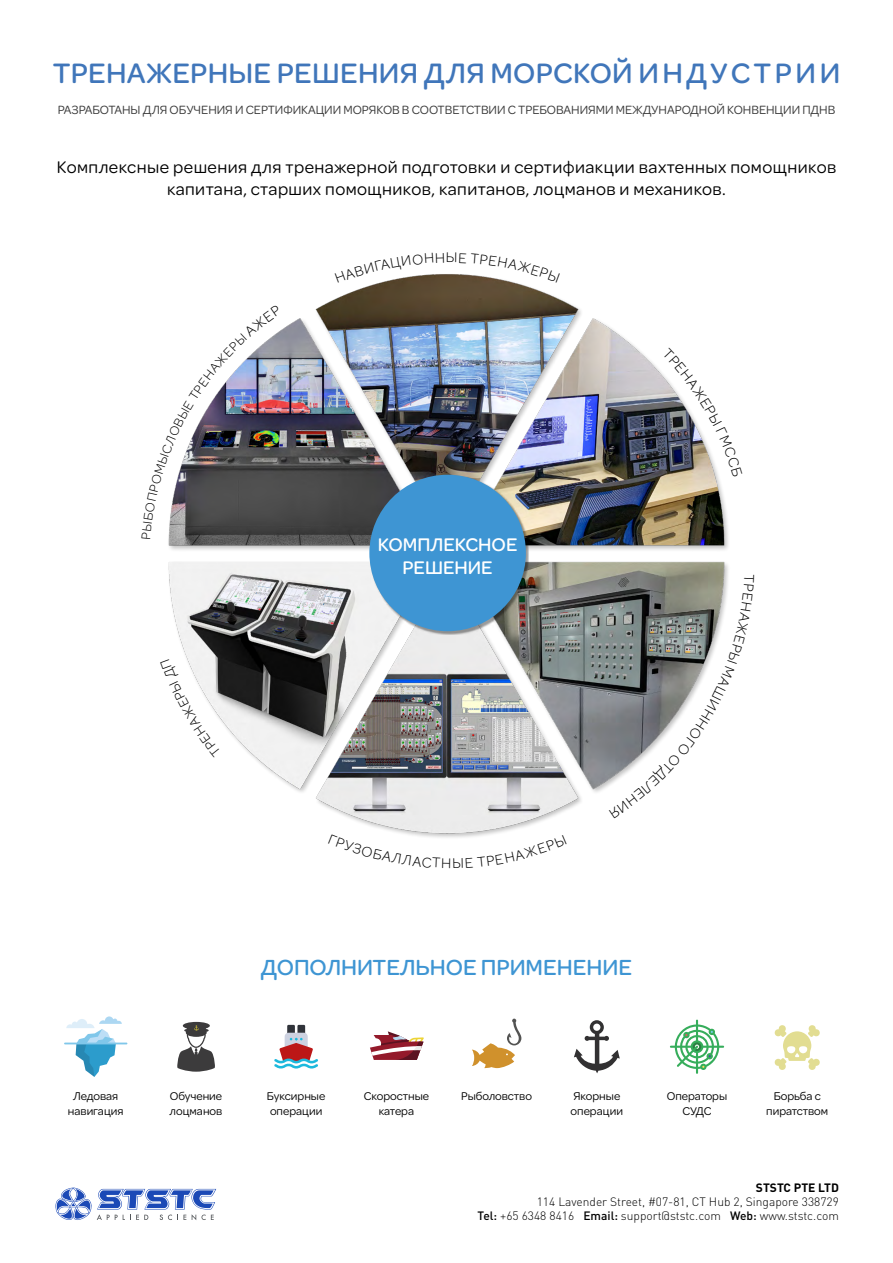
<style>
.page{position:relative;width:893px;height:1263px;background:#fff}
.page>*{position:absolute;margin:0;border:0;box-sizing:border-box;transform-origin:0 0}
.t1{font:500 30px "Omnes Cyrillic";letter-spacing:.01em;color:#4076ba}
.t2{font:500 23.4px "Omnes Cyrillic";color:#3e95d3}
.t3{font:500 19.5px/23.4px "Omnes Cyrillic";color:#fff;text-align:center}
.t4{font:18px/21.6px "Omnes Cyrillic";letter-spacing:.025em;color:#000;text-align:center}
.t5{font:12.75px "Omnes Cyrillic";color:#393939}
.t6{font:12px/14.4px "Omnes Cyrillic";color:#000;text-align:center}
.t7{font:300 12px/14.4px "DIN";color:#000;text-align:right}
.t8{font:700 12px "DIN";color:#000}
.s1{font-weight:500}
</style>
<div class="page">
<img style="left:168px;top:283px;width:560px;height:551px">
<div style="left:369px;top:475px;width:160px;height:159px;background:#000;opacity:.4"></div>
<div style="left:369px;top:475px;width:157px;height:156px;background:#3e95d3;border-radius:50%"></div>
<svg style="left:66px;top:1016px;width:56px;height:61px"></svg>
<hr style="left:64px;top:1042px;width:63px;height:2px;background:#80c7ea">
<svg style="left:177px;top:1022px;width:38px;height:50px"></svg>
<svg style="left:370px;top:1031px;width:54px;height:29px"></svg>
<svg style="left:472px;top:1018px;width:49px;height:50px"></svg>
<svg style="left:574px;top:1020px;width:46px;height:53px"></svg>
<svg style="left:774px;top:1025px;width:46px;height:45px"></svg>
<svg style="left:55px;top:1187px;width:161px;height:33px"></svg>
<svg style="left:670px;top:1019px;width:54px;height:55px"></svg>
<div style="left:287px;top:1025px;width:8px;height:10px;background:#30333a"></div>
<div style="left:297px;top:1025px;width:8px;height:10px;background:#30333a"></div>
<svg style="left:274px;top:1033px;width:44px;height:35px"></svg>
<img style="left:168px;top:305px;width:113px;height:234px">
<svg style="left:379px;top:274px;width:136px;height:9px"></svg>
<svg style="left:662px;top:348px;width:66px;height:129px"></svg>
<svg style="left:609px;top:574px;width:119px;height:244px"></svg>
<svg style="left:168px;top:659px;width:53px;height:98px"></svg>
<svg style="left:408px;top:834px;width:82px;height:4px"></svg>
<h1 class="t1" style="left:53px;top:57px;width:789px">ТРЕНАЖЕРНЫЕ РЕШЕНИЯ ДЛЯ МОРСКОЙ И НДУСТ Р ИИ</h1>
<p class="t5" style="left:58px;top:103px;width:779px">РАЗРАБОТАНЫ ДЛЯ ОБУЧЕНИЯ И СЕРТИФИКАЦИИ МОРЯКОВ В СООТВЕТСТВИИ С ТРЕБОВАНИЯМИ МЕЖДУНАРОДНОЙ КОНВЕНЦИИ ПДНВ</p>
<p class="t4" style="left:57px;top:156px;width:781px">Комплексные решения для тренажерной подготовки и сертифиакции вахтенных помощников капитана, старших помощников, капитанов, лоцманов и механиков.</p>
<p class="t3" style="left:378px;top:533px;width:141px">КОМПЛЕКСНОЕ<br>РЕШЕНИЕ</p>
<p class="t2" style="left:261px;top:955px;width:373px">ДОПОЛНИТЕЛЬНОЕ ПРИМЕНЕНИЕ</p>
<p class="t6" style="left:68px;top:1089px;width:57px">Ледовая навигация</p>
<p class="t6" style="left:170px;top:1089px;width:54px;text-align:left">Обучение лоцманов</p>
<p class="t6" style="left:364px;top:1089px;width:67px">Скоростные катера</p>
<p class="t6" style="left:461px;top:1089px;width:72px">Рыболовство</p>
<p class="t6" style="left:571px;top:1089px;width:54px;text-align:left">Якорные операции</p>
<p class="t6" style="left:766px;top:1089px;width:63px">Борьба с пиратством</p>
<p class="t6" style="left:667px;top:1089px;width:62px">Операторы<br>СУДС</p>
<p class="t6" style="left:267px;top:1089px;width:60px;text-align:left">Буксирные операции</p>
<p class="t8" style="left:756px;top:1179px;width:85px">STSTC PTE LTD</p>
<p class="t7" style="left:477px;top:1194px;width:363px">114 Lavender Street, #07-81, CT Hub 2, Singapore 338729<br><span class="s1">Tel:</span> +65 6348 8416 <span class="s1">Email:</span> support@ststc.com <span class="s1">Web:</span> www.ststc.com</p>
</div>
